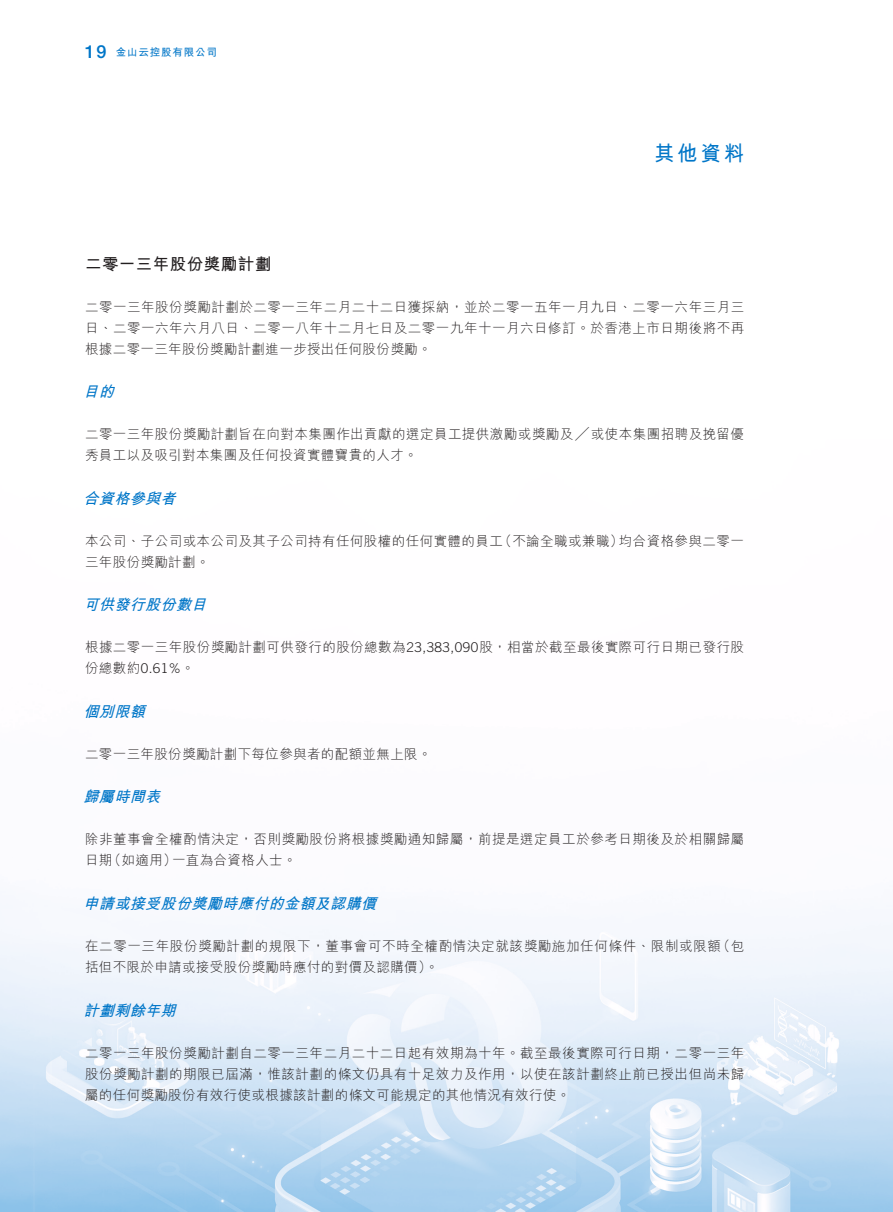
<style>
.page{position:relative;width:893px;height:1212px;background:#fff}
.page>*{position:absolute;margin:0;border:0;box-sizing:border-box;transform-origin:0 0}
.t1{font:700 21px "M Hei HK";color:#0076c8;scale:.95 1}
.t2{font:500 18px "Helvetica Neue LT Std";color:#0076c8}
.t3{font:700 16.5px "M Hei HK";letter-spacing:.03em;color:#231f20}
.t4{font:italic 700 15px "M Hei HK";color:#0076c8}
.t5{font:300 13.5px/21px "M Hei HK";letter-spacing:.035em;color:#231f20}
.t6{font:700 10.5px "M Hei HK";letter-spacing:.08em;color:#0076c8}
.s1{font-family:"Trade Gothic LT Std"}
</style>
<div class="page">
<img style="left:0;top:923px;width:893px;height:289px">
<h2 class="t2" style="left:85px;top:41px;width:23px">19</h2>
<p class="t6" style="left:116px;top:44px;width:103px">金山云控股有限公司</p>
<h1 class="t1" style="left:654px;top:138px;width:96px">其他資料</h1>
<p class="t3" style="left:85px;top:252px;width:188px">二零一三年股份獎勵計劃</p>
<p class="t5" style="left:85px;top:296px;width:661px;text-align:justify">二零一三年股份獎勵計劃於二零一三年二月二十二日獲採納，並於二零一五年一月九日、二零一六年三月三日、二零一六年六月八日、二零一八年十二月七日及二零一九年十一月六日修訂。於香港上市日期後將不再根據二零一三年股份獎勵計劃進一步授出任何股份獎勵。</p>
<p class="t4" style="left:83px;top:381px;width:37px">目的</p>
<p class="t5" style="left:85px;top:424px;width:660px">二零一三年股份獎勵計劃旨在向對本集團作出貢獻的選定員工提供激勵或獎勵及╱或使本集團招聘及挽留優秀員工以及吸引對本集團及任何投資實體寶貴的人才。</p>
<p class="t4" style="left:83px;top:487px;width:99px">合資格參與者</p>
<p class="t5" style="left:619px;top:530px;width:127px">均合資格參與二零一</p>
<p class="t5" style="left:498px;top:530px;width:127px">（不論全職或兼職）</p>
<p class="t5" style="left:85px;top:530px;width:419px">本公司、子公司或本公司及其子公司持有任何股權的任何實體的員工三年股份獎勵計劃。</p>
<p class="t4" style="left:83px;top:594px;width:130px">可供發行股份數目</p>
<p class="t5" style="left:85px;top:637px;width:661px">根據二零一三年股份獎勵計劃可供發行的股份總數為<span class="s1">23,383,090</span>股，相當於截至最後實際可行日期已發行股份總數約<span class="s1">0.61%</span>。</p>
<p class="t4" style="left:83px;top:700px;width:68px">個別限額</p>
<p class="t5" style="left:85px;top:743px;width:348px">二零一三年股份獎勵計劃下每位參與者的配額並無上限。</p>
<p class="t4" style="left:83px;top:786px;width:83px">歸屬時間表</p>
<p class="t5" style="left:172px;top:829px;width:574px;text-indent:-87px">除非董事會全權酌情決定，否則獎勵股份將根據獎勵通知歸屬，前提是選定員工於參考日期後及於相關歸屬一直為合資格人士。</p>
<p class="t5" style="left:108px;top:850px;width:71px">（如適用）</p>
<p class="t5" style="left:85px;top:850px;width:29px">日期</p>
<p class="t4" style="left:83px;top:892px;width:299px">申請或接受股份獎勵時應付的金額及認購價</p>
<p class="t5" style="left:717px;top:935px;width:29px">（包</p>
<p class="t5" style="left:85px;top:935px;width:638px">在二零一三年股份獎勵計劃的規限下，董事會可不時全權酌情決定就該獎勵施加任何條件、限制或限額括但不限於申請或接受股份獎勵時應付的對價及認購價。(</p>
<p class="t4" style="left:83px;top:999px;width:99px">計劃剩餘年期</p>
<p class="t5" style="left:85px;top:1042px;width:661px;text-align:justify">二零一三年股份獎勵計劃自二零一三年二月二十二日起有效期為十年。截至最後實際可行日期，二零一三年股份獎勵計劃的期限已屆滿，惟該計劃的條文仍具有十足效力及作用，以使在該計劃終止前已授出但尚未歸屬的任何獎勵股份有效行使或根據該計劃的條文可能規定的其他情況有效行使。</p>
</div>
